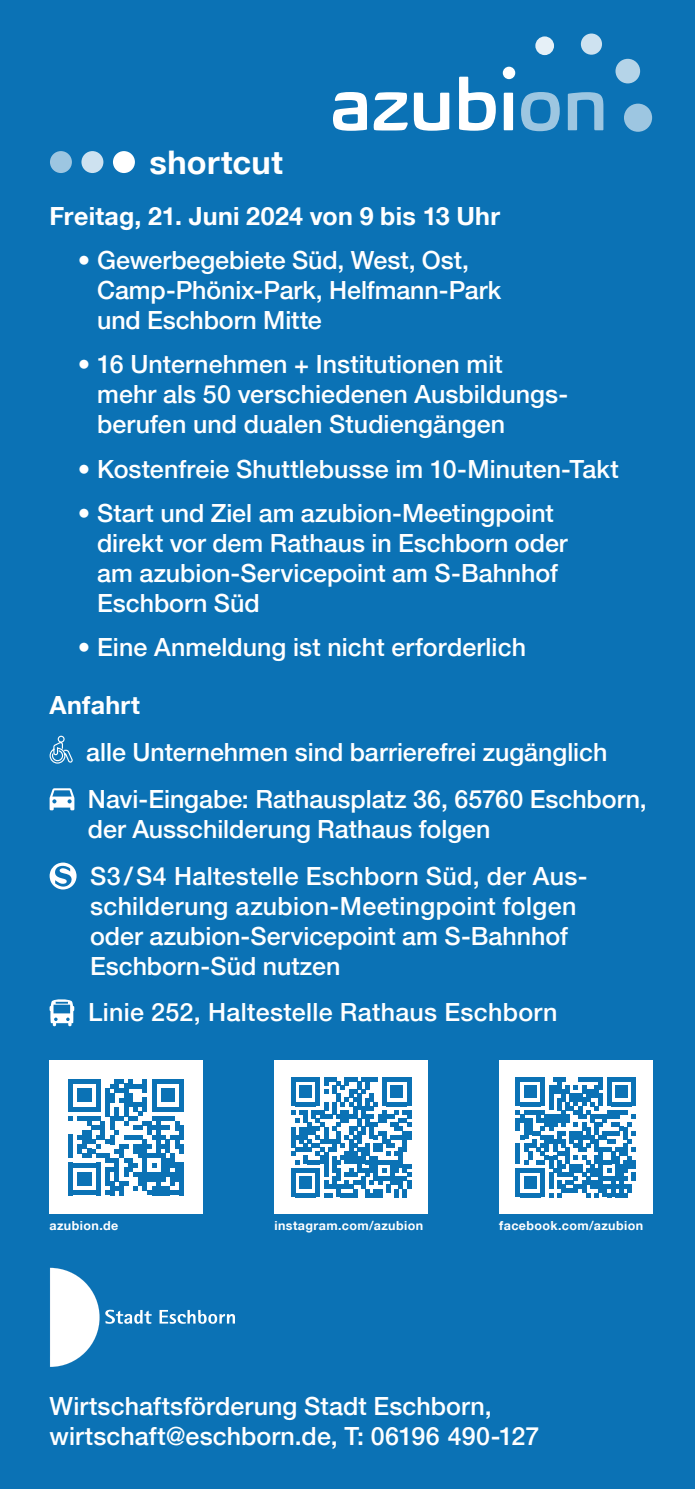
<style>
.page{position:relative;width:695px;height:1489px;background:#fff}
.page>*{position:absolute;margin:0;border:0;box-sizing:border-box;transform-origin:0 0}
.t1{font:700 32.5px "Helvetica Neue LT";letter-spacing:.01em;color:#fff}
.t2{font:500 25px/30px "Helvetica Neue LT";color:#fff}
.t3{font:700 25px "Helvetica Neue LT";letter-spacing:.01em;color:#fff}
.t4{font:700 12.5px "Helvetica Neue LT";letter-spacing:.03em;color:#fff}
</style>
<div class="page">
<div style="left:0;top:0;width:694px;height:1488px;background:#0b72b5"></div>
<svg style="left:333px;top:92px;width:34px;height:39px"></svg>
<svg style="left:373px;top:92px;width:34px;height:38px"></svg>
<svg style="left:414px;top:93px;width:35px;height:38px"></svg>
<svg style="left:459px;top:77px;width:36px;height:54px"></svg>
<div style="left:503px;top:93px;width:10px;height:37px;background:#fff"></div>
<svg style="left:521px;top:92px;width:38px;height:39px"></svg>
<svg style="left:567px;top:92px;width:36px;height:38px"></svg>
<div style="left:624px;top:104px;width:28px;height:28px;background:#9dc6e1;border-radius:50%"></div>
<div style="left:615px;top:59px;width:25px;height:24px;background:#b5d4e8;border-radius:50%"></div>
<svg style="left:580px;top:34px;width:22px;height:21px"></svg>
<svg style="left:535px;top:36px;width:19px;height:19px"></svg>
<div style="left:502px;top:67px;width:13px;height:12px;background:#fff;border-radius:50%"></div>
<svg style="left:50px;top:151px;width:22px;height:22px"></svg>
<div style="left:81px;top:151px;width:22px;height:22px;background:#cee2f0;border-radius:50%"></div>
<div style="left:113px;top:151px;width:22px;height:22px;background:#fff;border-radius:50%"></div>
<svg style="left:49px;top:735px;width:24px;height:29px"></svg>
<svg style="left:50px;top:788px;width:24px;height:22px"></svg>
<svg style="left:49px;top:862px;width:27px;height:27px"></svg>
<svg style="left:50px;top:999px;width:24px;height:27px"></svg>
<svg style="left:50px;top:1267px;width:102px;height:99px"></svg>
<svg style="left:159px;top:1310px;width:76px;height:13px"></svg>
<div style="left:50px;top:1060px;width:153px;height:153px;background:#fff"></div>
<svg style="left:68px;top:1079px;width:116px;height:116px"></svg>
<div style="left:179px;top:1130px;width:5px;height:9px;background:#0b72b5"></div>
<div style="left:179px;top:1144px;width:5px;height:9px;background:#0b72b5"></div>
<div style="left:179px;top:1162px;width:5px;height:9px;background:#0b72b5"></div>
<div style="left:179px;top:1171px;width:5px;height:14px;background:#0b72b5"></div>
<div style="left:179px;top:1185px;width:5px;height:10px;background:#0b72b5"></div>
<div style="left:274px;top:1060px;width:153px;height:153px;background:#fff"></div>
<svg style="left:291px;top:1077px;width:120px;height:120px"></svg>
<div style="left:499px;top:1060px;width:153px;height:153px;background:#fff"></div>
<svg style="left:515px;top:1077px;width:120px;height:120px"></svg>
<h1 class="t1" style="left:149px;top:142px;width:135px">shortcut</h1>
<p class="t3" style="left:50px;top:200px;width:452px">Freitag, 21. Juni 2024 von 9 bis 13 Uhr</p>
<p class="t2" style="left:97px;top:245px;width:405px;text-indent:-19px">• Gewerbegebiete Süd, West, Ost,<br>Camp-Phönix-Park, Helfmann-Park und Eschborn Mitte</p>
<p class="t2" style="left:97px;top:349px;width:472px;text-indent:-19px">• 16 Unternehmen + Institutionen mit mehr als 50 verschiedenen Ausbildungs&shy;berufen und dualen Studiengängen</p>
<p class="t2" style="left:78px;top:453px;width:542px">• Kostenfreie Shuttlebusse im 10-Minuten-Takt</p>
<p class="t2" style="left:97px;top:497px;width:472px;text-indent:-19px">• Start und Ziel am azubion-Meetingpoint direkt vor dem Rathaus in Eschborn oder am azubion-Servicepoint am S-Bahnhof Eschborn Süd</p>
<p class="t2" style="left:78px;top:632px;width:449px">• Eine Anmeldung ist nicht erforderlich</p>
<p class="t3" style="left:50px;top:690px;width:92px">Anfahrt</p>
<p class="t2" style="left:86px;top:728px;width:562px;line-height:46.8px">alle Unternehmen sind barrierefrei zugänglich<br>Navi-Eingabe: Rathausplatz 36, 65760 Eschborn,</p>
<p class="t2" style="left:88px;top:805px;width:498px;line-height:46.8px">der Ausschilderung Rathaus folgen<br>S3/S4 Haltestelle Eschborn Süd, der Aus-</p>
<p class="t2" style="left:90px;top:890px;width:488px">schilderung azubion-Meetingpoint folgen oder azubion-Servicepoint am S-Bahnhof<br>Eschborn-Süd nutzen</p>
<p class="t2" style="left:88px;top:997px;width:470px">Linie 252, Haltestelle Rathaus Eschborn</p>
<p class="t4" style="left:50px;top:1217px;width:70px">azubion.de</p>
<p class="t4" style="left:274px;top:1217px;width:150px">instagram.com/azubion</p>
<p class="t4" style="left:499px;top:1217px;width:145px">facebook.com/azubion</p>
<p class="t2" style="left:50px;top:1390px;width:491px">Wirtschaftsförderung Stadt Eschborn, wirtschaft@eschborn.de, T: 06196 490-127</p>
</div>
